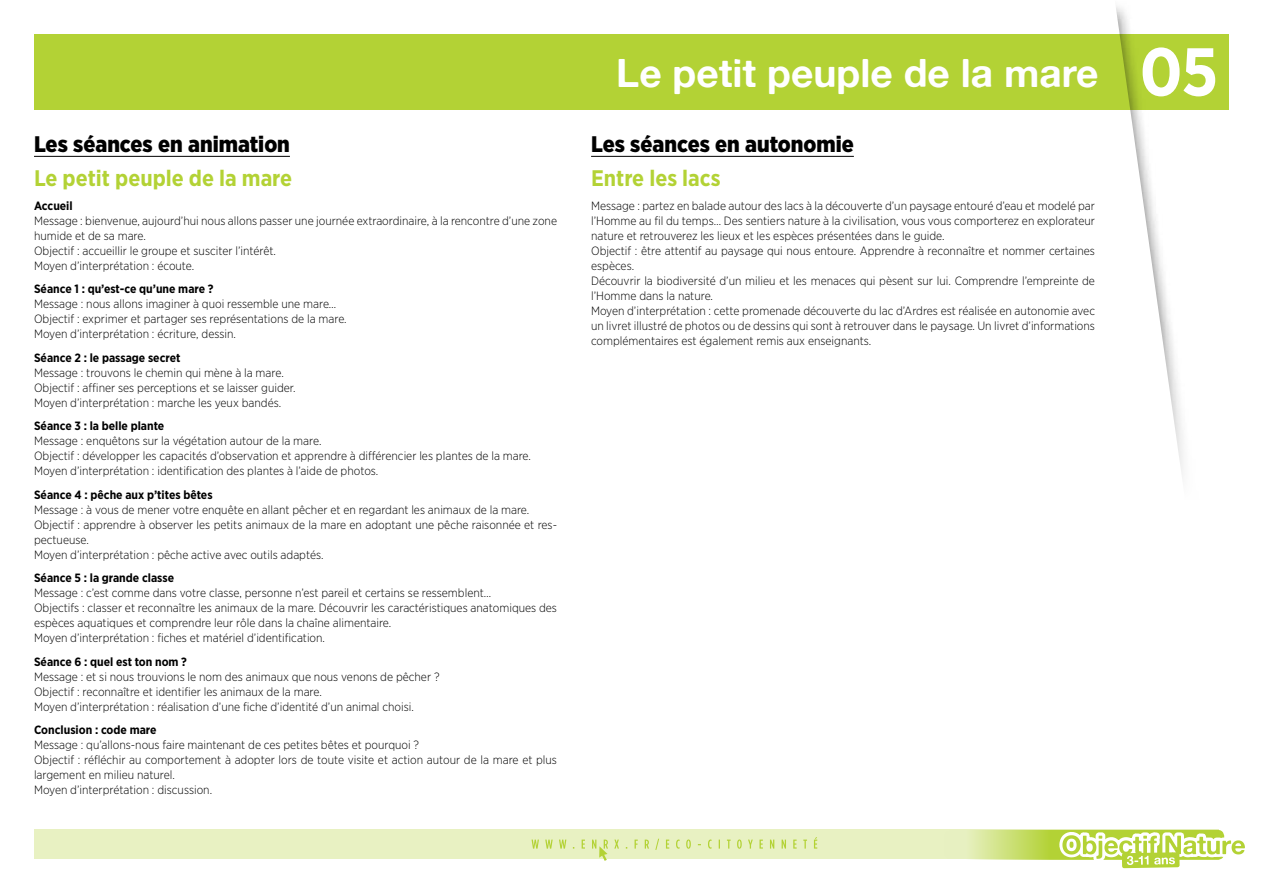
<style>
.page{position:relative;width:1263px;height:893px;background:#fff}
.page>*{position:absolute;margin:0;border:0;box-sizing:border-box;transform-origin:0 0}
.t1{font:39px "Alte Haas Grotesk Bold";color:#fff}
.t2{font:900 22.5px "Gotham Narrow";color:#000}
.t3{font:700 22.5px "Gotham Narrow";color:#b3d235}
.t4{font:300 12px/15px "Gotham Narrow";color:#000}
.t5{font:700 12px "Gotham Narrow";color:#000}
.s1{font-family:"Gotham Narrow";font-weight:700;font-size:67.65px}
</style>
<div class="page">
<div style="left:34px;top:830px;width:1185px;height:29px;background:#e8f1c2"></div>
<svg style="left:943px;top:830px;width:281px;height:30px"></svg>
<svg style="left:1055px;top:829px;width:190px;height:40px"></svg>
<div style="left:34px;top:34px;width:1195px;height:76px;background:#b3d235"></div>
<svg style="left:531px;top:837px;width:286px;height:24px"></svg>
<hr style="left:34px;top:156px;width:256px;height:1px;background:#000">
<hr style="left:591px;top:156px;width:263px;height:1px;background:#000">
<h2 class="t2" style="left:34px;top:129px;width:257px">Les séances en animation</h2>
<h2 class="t3" style="left:34px;top:164px;width:260px">Le petit peuple de la mare</h2>
<p class="t5" style="left:34px;top:198px;width:40px">Accueil</p>
<p class="t4" style="left:34px;top:213px;width:524px">Message : bienvenue, aujourd’hui nous allons passer une journée extraordinaire, à la rencontre d’une zone humide et de sa mare.<br>Objectif : accueillir le groupe et susciter l’intérêt.<br>Moyen d’interprétation : écoute.</p>
<p class="t5" style="left:34px;top:281px;width:181px">Séance 1 : qu’est-ce qu’une mare ?</p>
<p class="t4" style="left:34px;top:296px;width:314px">Message : nous allons imaginer à quoi ressemble une mare…<br>Objectif : exprimer et partager ses représentations de la mare.<br>Moyen d’interprétation : écriture, dessin.</p>
<p class="t5" style="left:34px;top:350px;width:148px">Séance 2 : le passage secret</p>
<p class="t4" style="left:34px;top:365px;width:263px">Message : trouvons le chemin qui mène à la mare.<br>Objectif : affiner ses perceptions et se laisser guider.<br>Moyen d’interprétation : marche les yeux bandés.</p>
<p class="t5" style="left:34px;top:418px;width:132px">Séance 3 : la belle plante</p>
<p class="t4" style="left:34px;top:433px;width:498px">Message : enquêtons sur la végétation autour de la mare.<br>Objectif : développer les capacités d’observation et apprendre à différencier les plantes de la mare.<br>Moyen d’interprétation : identification des plantes à l’aide de photos.</p>
<p class="t5" style="left:34px;top:487px;width:180px">Séance 4 : pêche aux p’tites bêtes</p>
<p class="t4" style="left:34px;top:502px;width:524px">Message : à vous de mener votre enquête en allant pêcher et en regardant les animaux de la mare.<br>Objectif : apprendre à observer les petits animaux de la mare en adoptant une pêche raisonnée et res&shy;pectueuse.<br>Moyen d’interprétation : pêche active avec outils adaptés.</p>
<p class="t5" style="left:34px;top:570px;width:142px">Séance 5 : la grande classe</p>
<p class="t4" style="left:34px;top:585px;width:524px">Message : c’est comme dans votre classe, personne n’est pareil et certains se ressemblent…<br>Objectifs : classer et reconnaître les animaux de la mare. Découvrir les caractéristiques anatomiques des espèces aquatiques et comprendre leur rôle dans la chaîne alimentaire.<br>Moyen d’interprétation : fiches et matériel d’identification.</p>
<p class="t5" style="left:34px;top:654px;width:155px">Séance 6 : quel est ton nom ?</p>
<p class="t4" style="left:34px;top:669px;width:407px">Message : et si nous trouvions le nom des animaux que nous venons de pêcher ?<br>Objectif : reconnaître et identifier les animaux de la mare.<br>Moyen d’interprétation : réalisation d’une fiche d’identité d’un animal choisi.</p>
<p class="t5" style="left:34px;top:722px;width:124px">Conclusion : code mare</p>
<p class="t4" style="left:34px;top:737px;width:524px">Message : qu’allons-nous faire maintenant de ces petites bêtes et pourquoi ?<br>Objectif : réfléchir au comportement à adopter lors de toute visite et action autour de la mare et plus largement en milieu naturel.<br>Moyen d’interprétation : discussion.</p>
<h1 class="t1" style="left:616px;top:49px;width:604px">Le petit peuple de la mare <span class="s1">05</span></h1>
<h2 class="t2" style="left:591px;top:129px;width:264px">Les séances en autonomie</h2>
<h2 class="t3" style="left:591px;top:164px;width:131px">Entre les lacs</h2>
<p class="t4" style="left:591px;top:198px;width:505px">Message : partez en balade autour des lacs à la découverte d’un paysage entouré d’eau et modelé par l’Homme au fil du temps… Des sentiers nature à la civilisation, vous vous comporterez en explorateur nature et retrouverez les lieux et les espèces présentées dans le guide.<br>Objectif : être attentif au paysage qui nous entoure. Apprendre à reconnaître et nommer certaines espèces.<br>Découvrir la biodiversité d’un milieu et les menaces qui pèsent sur lui. Comprendre l’empreinte de l’Homme dans la nature.<br>Moyen d’interprétation : cette promenade découverte du lac d’Ardres est réalisée en autonomie avec un livret illustré de photos ou de dessins qui sont à retrouver dans le paysage. Un livret d’informations complémentaires est également remis aux enseignants.</p>
</div>
